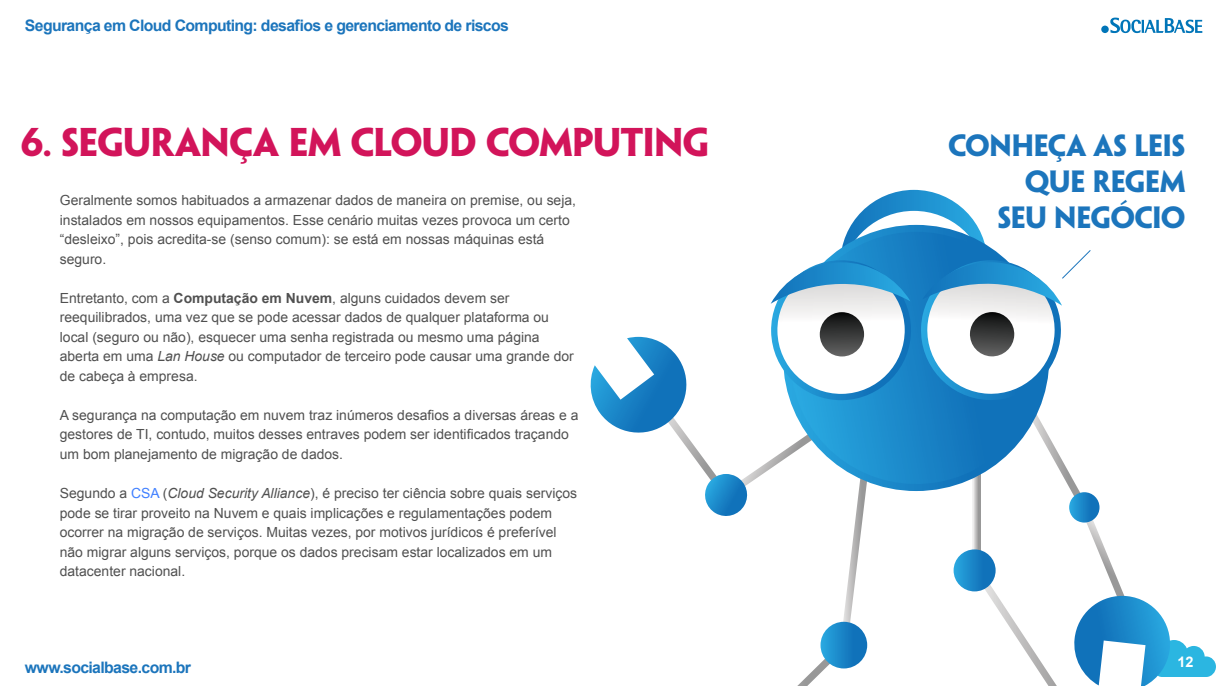
<style>
.page{position:relative;width:1220px;height:686px;background:#fff}
.page>*{position:absolute;margin:0;border:0;box-sizing:border-box;transform-origin:0 0}
.t1{font:700 36px "Penumbra Flare Std";letter-spacing:-.03em;color:#d2145a}
.t2{font:700 27.6px/35.9px "Penumbra Flare Std";letter-spacing:-.03em;color:#1c75bc;text-align:right}
.t3{font:700 15.8px "Arial";letter-spacing:-.04em;color:#1c75bc}
.t4{font:700 14.6px "Arial";color:#fff}
.t5{font:13.9px/19.5px "Arial";color:#505050}
.s1{font-weight:700}
.s2{font-style:italic}
.s3{color:#4080ff}
</style>
<div class="page">
<div style="left:1101px;top:26px;width:8px;height:7px;background:#0075b8;border-radius:50%"></div>
<svg style="left:1110px;top:18px;width:92px;height:15px"></svg>
<svg style="left:590px;top:190px;width:626px;height:496px"></svg>
<p class="t3" style="left:25px;top:15px;width:485px">Segurança em Cloud Computing: desafios e gerenciamento de riscos</p>
<h1 class="t1" style="left:21px;top:119px;width:691px">6. SEGURANÇA EM CLOUD COMPUTING</h1>
<h2 class="t2" style="left:948px;top:128px;width:239px">CONHEÇA AS LEIS<br>QUE REGEM<br>SEU NEGÓCIO</h2>
<p class="t5" style="left:60px;top:191px;width:518px">Geralmente somos habituados a armazenar dados de maneira on premise, ou seja, instalados em nossos equipamentos. Esse cenário muitas vezes provoca um certo “desleixo”, pois acredita-se (senso comum): se está em nossas máquinas está seguro.</p>
<p class="t5" style="left:60px;top:288px;width:515px">Entretanto, com a <span class="s1">Computação em Nuvem</span>, alguns cuidados devem ser reequilibrados, uma vez que se pode acessar dados de qualquer plataforma ou local (seguro ou não), esquecer uma senha registrada ou mesmo uma página aberta em uma <span class="s2">Lan House</span> ou computador de terceiro pode causar uma grande dor de cabeça à empresa.</p>
<p class="t5" style="left:60px;top:405px;width:520px">A segurança na computação em nuvem traz inúmeros desafios a diversas áreas e a gestores de TI, contudo, muitos desses entraves podem ser identificados traçando um bom planejamento de migração de dados.</p>
<p class="t5" style="left:60px;top:484px;width:519px">Segundo a <span class="s3">CSA</span> (<span class="s2">Cloud Security Alliance</span>), é preciso ter ciência sobre quais serviços pode se tirar proveito na Nuvem e quais implicações e regulamentações podem ocorrer na migração de serviços. Muitas vezes, por motivos jurídicos é preferível não migrar alguns serviços, porque os dados precisam estar localizados em um datacenter nacional.</p>
<p class="t3" style="left:25px;top:656px;width:168px">www.socialbase.com.br</p>
<p class="t4" style="left:1177px;top:652px;width:18px">12</p>
</div>
